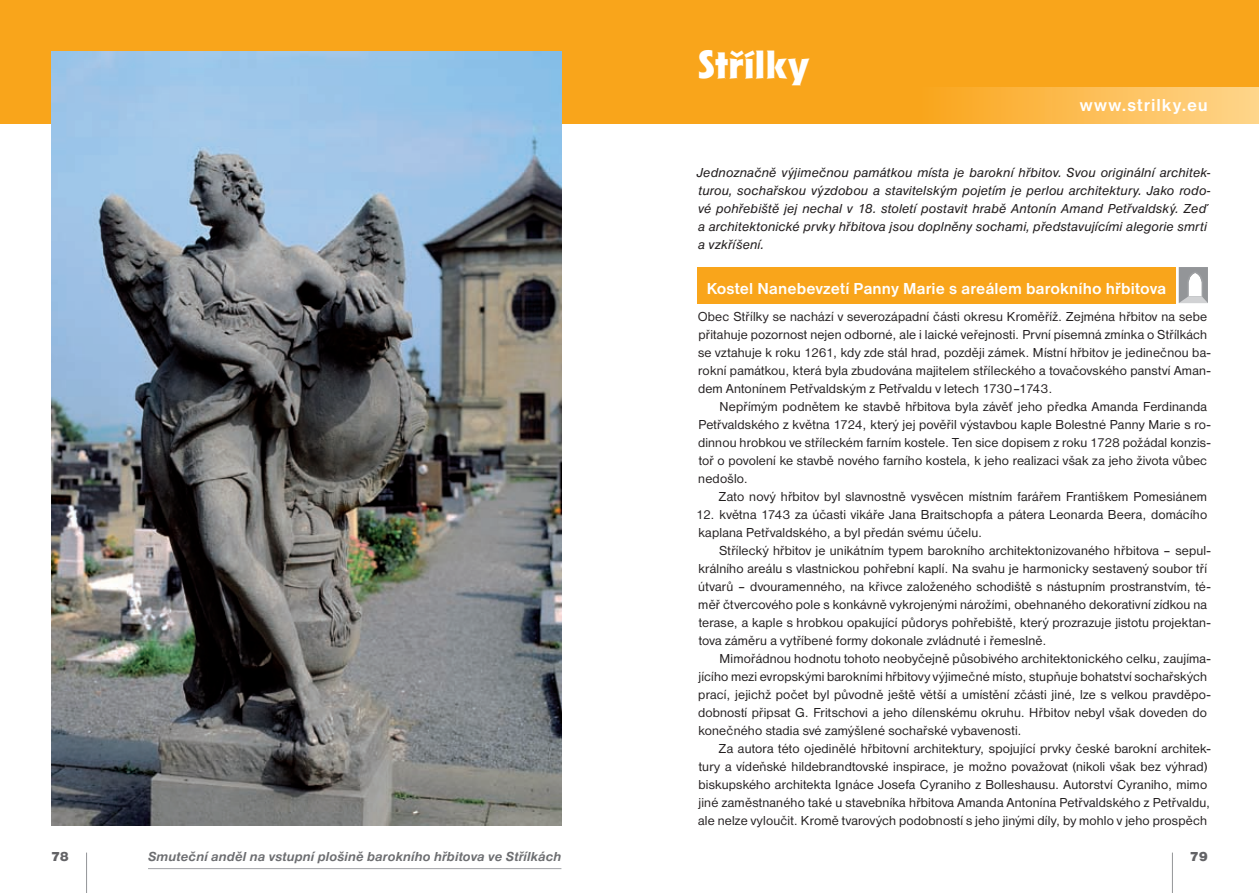
<style>
.page{position:relative;width:1259px;height:893px;background:#fff}
.page>*{position:absolute;margin:0;border:0;box-sizing:border-box;transform-origin:0 0}
.t1{font:700 39px "Solpera Medium OSFCE";color:#fff}
.t2{font:700 18px "Nimbus Sans DOT";letter-spacing:.055em;color:#fff}
.t3{font:700 16.5px "Nimbus Sans DOT";letter-spacing:.005em;color:#fff}
.t4{font:13.5px/18px "Nimbus Sans DOT";letter-spacing:.015em;color:#231f20}
.t5{font:italic 13.5px/18px "Nimbus Sans DOT";letter-spacing:.01em;color:#231f20}
.t6{font:italic 700 13.5px "Nimbus Sans DOT";letter-spacing:.01em;color:#6c6d70}
.t7{font:13.5px "Nimbus Sans DOT Blac";color:#636366}
</style>
<div class="page">
<hr style="left:86px;top:853px;width:1px;height:40px;background:#939598">
<div style="left:629px;top:0;width:630px;height:123px;background:#f9a51b"></div>
<hr style="left:1172px;top:853px;width:1px;height:40px;background:#939598">
<div style="left:697px;top:267px;width:479px;height:36px;background:#f9a51b"></div>
<svg style="left:1178px;top:267px;width:30px;height:36px"></svg>
<div style="left:0;top:0;width:629px;height:123px;background:#f9a51b"></div>
<hr style="left:148px;top:868px;width:413px;height:1px;background:#a8a9ad">
<img style="left:51px;top:51px;width:510px;height:774px">
<div style="left:918px;top:87px;width:341px;height:36px;background:linear-gradient(to right,#faa51b,#ffd68d)"></div>
<h1 class="t1" style="left:698px;top:43px;width:112px">Střílky</h1>
<h2 class="t2" style="left:1079px;top:95px;width:130px">www.strilky.eu</h2>
<p class="t5" style="left:697px;top:164px;width:515px">Jednoznačně výjimečnou památkou místa je barokní hřbitov. Svou originální architek&shy;turou, sochařskou výzdobou a stavitelským pojetím je perlou architektury. Jako rodo&shy;vé pohřebiště jej nechal v 18. století postavit hrabě Antonín Amand Petřvaldský. Zeď a architektonické prvky hřbitova jsou doplněny sochami, představujícími alegorie smrti a vzkříšení.</p>
<p class="t3" style="left:706px;top:279px;width:461px">Kostel Nanebevzetí Panny Marie s areálem barokního hřbitova</p>
<p class="t4" style="left:697px;top:308px;width:514px">Obec Střílky se nachází v severozápadní části okresu Kroměříž. Zejména hřbitov na sebe přitahuje pozornost nejen odborné, ale i laické veřejnosti. První písemná zmínka o Střílkách se vztahuje k roku 1261, kdy zde stál hrad, později zámek. Místní hřbitov je jedinečnou ba&shy;rokní památkou, která byla zbudována majitelem stříleckého a tovačovského panství Aman&shy;dem Antonínem Petřvaldským z Petřvaldu v letech 1730–1743.</p>
<p class="t4" style="left:698px;top:398px;width:514px;text-indent:22px">Nepřímým podnětem ke stavbě hřbitova byla závěť jeho předka Amanda Ferdinanda Petřvaldského z května 1724, který jej pověřil výstavbou kaple Bolestné Panny Marie s ro&shy;dinnou hrobkou ve stříleckém farním kostele. Ten sice dopisem z roku 1728 požádal konzis&shy;toř o povolení ke stavbě nového farního kostela, k jeho realizaci však za jeho života vůbec nedošlo.</p>
<p class="t4" style="left:719px;top:488px;width:489px">Zato nový hřbitov byl slavnostně vysvěcen místním farářem Františkem Pomesiánem</p>
<p class="t4" style="left:696px;top:506px;width:512px">12. května 1743 za účasti vikáře Jana Braitschopfa a pátera Leonarda Beera, domácího kaplana Petřvaldského, a byl předán svému účelu.</p>
<p class="t4" style="left:698px;top:542px;width:514px;text-indent:21px">Střílecký hřbitov je unikátním typem barokního architektonizovaného hřbitova – sepul&shy;králního areálu s vlastnickou pohřební kaplí. Na svahu je harmonicky sestavený soubor tří útvarů – dvouramenného, na křivce založeného schodiště s nástupním prostranstvím, té&shy;měř čtvercového pole s konkávně vykrojenými nárožími, obehnaného dekorativní zídkou na terase, a kaple s hrobkou opakující půdorys pohřebiště, který prozrazuje jistotu projektan&shy;tova záměru a vytříbené formy dokonale zvládnuté i řemeslně.</p>
<p class="t4" style="left:698px;top:650px;width:514px;text-indent:22px">Mimořádnou hodnotu tohoto neobyčejně působivého architektonického celku, zaujíma&shy;jícího mezi evropskými barokními hřbitovy výjimečné místo, stupňuje bohatství sochařských prací, jejichž počet byl původně ještě větší a umístění zčásti jiné, lze s velkou pravděpo&shy;dobností připsat G. Fritschovi a jeho dílenskému okruhu. Hřbitov nebyl však doveden do konečného stadia své zamýšlené sochařské vybavenosti.</p>
<p class="t4" style="left:698px;top:740px;width:514px;text-indent:21px">Za autora této ojedinělé hřbitovní architektury, spojující prvky české barokní architek&shy;tury a vídeňské hildebrandtovské inspirace, je možno považovat (nikoli však bez výhrad) biskupského architekta Ignáce Josefa Cyraniho z Bolleshausu. Autorství Cyraniho, mimo jiné zaměstnaného také u stavebníka hřbitova Amanda Antonína Petřvaldského z Petřvaldu, ale nelze vyloučit. Kromě tvarových podobností s jeho jinými díly, by mohlo v jeho prospěch</p>
<p class="t6" style="left:148px;top:849px;width:415px">Smuteční anděl na vstupní plošině barokního hřbitova ve Střílkách</p>
<p class="t7" style="left:51px;top:849px;width:19px">78</p>
<p class="t7" style="left:1189px;top:849px;width:20px">79</p>
</div>
